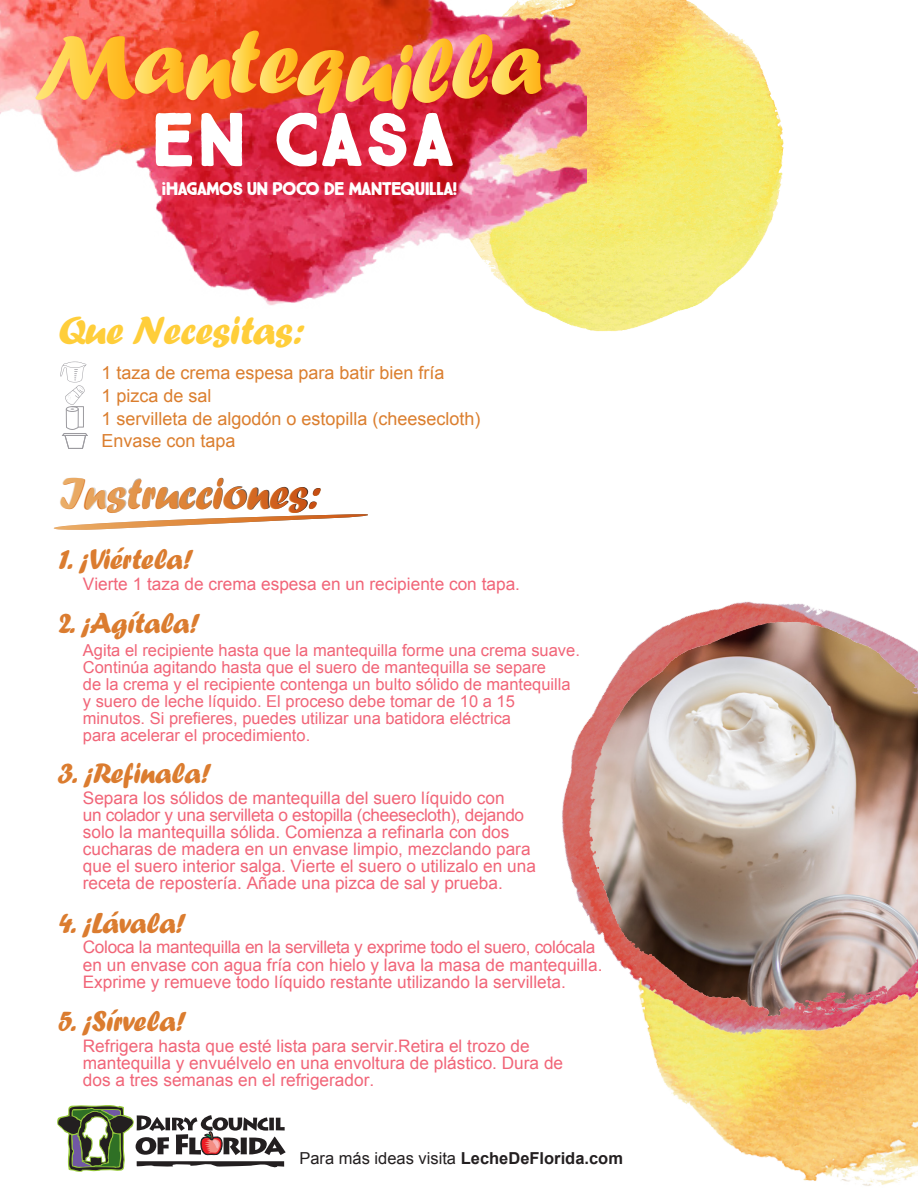
<style>
.page{position:relative;width:918px;height:1188px;background:#fff}
.page>*{position:absolute;margin:0;border:0;box-sizing:border-box;transform-origin:0 0}
.t1{font:76.05px "True North Black W01";color:#fff}
.t2{font:46.05px "Forte";letter-spacing:-.02em;color:#db7c2f}
.t3{font:41.25px "Forte";letter-spacing:-.02em;color:#ffce3a}
.t4{font:30px "Forte";letter-spacing:-.02em;color:#db7c2f}
.t5{font:18.3px "True North Black W01";letter-spacing:-.08em;color:#fff}
.t6{font:18px/23px "Arial";color:#db7e2e}
.t7{font:17.25px/17.1px "Arial";color:#f16578}
.t8{font:16.5px/17.1px "Arial";color:#f16578}
.t9{font:16.5px "Arial";color:#231f20}
.s1{font-weight:700}
</style>
<div class="page">
<img style="left:776px;top:1159px;width:142px;height:27px">
<img style="left:649px;top:1035px;width:269px;height:124px">
<img style="left:562px;top:601px;width:356px;height:434px">
<img style="left:587px;top:0;width:197px;height:331px">
<img style="left:0;top:0;width:587px;height:330px">
<svg style="left:57px;top:1105px;width:229px;height:67px"></svg>
<svg style="left:36px;top:31px;width:506px;height:83px;background:#ee793d"></svg>
<svg style="left:53px;top:362px;width:315px;height:168px"></svg>
<h1 class="t1" style="left:150px;top:93px;width:306px">EN CASA</h1>
<p class="t5" style="left:161px;top:178px;width:298px">¡HAGAMOS UN POCO DE MANTEQUILLA!</p>
<h3 class="t3" style="left:59px;top:305px;width:248px">Que Necesitas:</h3>
<p class="t6" style="left:101px;top:361px;width:381px">1 taza de crema espesa para batir bien fría<br>1 pizca de sal<br>1 servilleta de algodón o estopilla (cheesecloth)<br>Envase con tapa</p>
<h2 class="t2" style="left:59px;top:466px;width:265px">Instrucciones:</h2>
<h3 class="t4" style="left:59px;top:541px;width:137px">1.¡Viértela!</h3>
<p class="t7" style="left:83px;top:576px;width:439px">Vierte 1 taza de crema espesa en un recipiente con tapa.</p>
<h3 class="t4" style="left:59px;top:605px;width:143px">2.¡Agítala!</h3>
<p class="t8" style="left:83px;top:642px;width:499px">Agita el recipiente hasta que la mantequilla forme una crema suave.<br>Continúa agitando hasta que el suero de mantequilla se separe<br>de la crema y el recipiente contenga un bulto sólido de mantequilla y suero de leche líquido. El proceso debe tomar de 10 a 15 minutos. Si prefieres, puedes utilizar una batidora eléctrica<br>para acelerar el procedimiento.</p>
<h3 class="t4" style="left:59px;top:755px;width:155px">3.¡Refinala!</h3>
<p class="t7" style="left:83px;top:789px;width:455px">Separa los sólidos de mantequilla del suero líquido con<br>un colador y una servilleta o estopilla (cheesecloth), dejando solo la mantequilla sólida. Comienza a refinarla con dos cucharas de madera en un envase limpio, mezclando para que el suero interior salga. Vierte el suero o utilizalo en una receta de repostería. Añade una pizca de sal y prueba.</p>
<h3 class="t4" style="left:59px;top:905px;width:130px">4.¡Lávala!</h3>
<p class="t7" style="left:83px;top:939px;width:521px">Coloca la mantequilla en la servilleta y exprime todo el suero, colócala en un envase con agua fría con hielo y lava la masa de mantequilla.<br>Exprime y remueve todo líquido restante utilizando la servilleta.</p>
<h3 class="t4" style="left:59px;top:1003px;width:130px">5.¡Sírvela!</h3>
<p class="t7" style="left:83px;top:1037px;width:482px">Refrigera hasta que esté lista para servir.Retira el trozo de mantequilla y envuélvelo en una envoltura de plástico. Dura de dos a tres semanas en el refrigerador.</p>
<p class="t9" style="left:299px;top:1148px;width:325px">Para más ideas visita <span class="s1">LecheDeFlorida.com</span></p>
</div>
